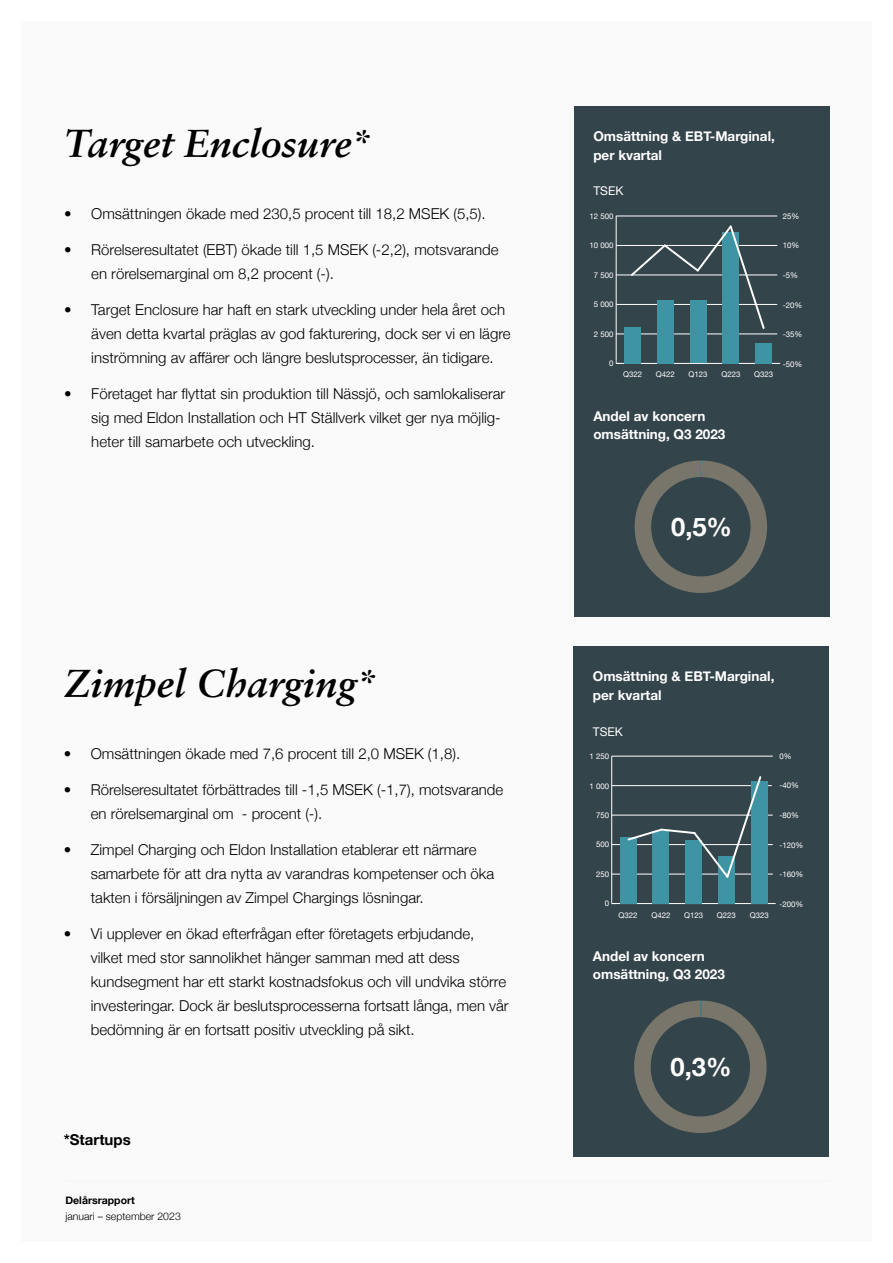
<style>
.page{position:relative;width:893px;height:1263px;background:#fff}
.page>*{position:absolute;margin:0;border:0;box-sizing:border-box;transform-origin:0 0}
.t1{font:italic 700 39px "Sabon LT Pro";color:#000}
.t2{font:700 25.5px "Helvetica Neue";color:#fff}
.t3{font:300 15px/24px "Helvetica Neue";color:#000}
.t4{font:700 15px "Helvetica Neue";color:#000}
.t5{font:700 13.5px/19.5px "Helvetica Neue";color:#fff}
.t6{font:12px "Helvetica Neue";color:#fff}
.t7{font:300 10.5px "Helvetica Neue";color:#000}
.t8{font:700 10.5px "Helvetica Neue";color:#000}
.t9{font:7.8px "Helvetica Neue";color:#fff}
</style>
<div class="page">
<div style="left:21px;top:21px;width:851px;height:1221px;background:#fafafa"></div>
<hr style="left:65px;top:1180px;width:765px;height:1px;background:#f9f5f3">
<div style="left:574px;top:106px;width:255px;height:511px;background:#34444b"></div>
<hr style="left:616px;top:363px;width:164px;height:1px;background:#fff">
<hr style="left:616px;top:216px;width:1px;height:147px;background:#fff">
<hr style="left:616px;top:334px;width:161px;height:1px;background:#fff">
<hr style="left:616px;top:304px;width:161px;height:1px;background:#fff">
<hr style="left:616px;top:275px;width:161px;height:1px;background:#fff">
<hr style="left:616px;top:245px;width:161px;height:1px;background:#fff">
<hr style="left:616px;top:216px;width:161px;height:1px;background:#fff">
<div style="left:624px;top:327px;width:17px;height:36px;background:#3f94a4"></div>
<div style="left:657px;top:300px;width:16px;height:63px;background:#3f94a4"></div>
<div style="left:690px;top:300px;width:16px;height:63px;background:#3f94a4"></div>
<div style="left:723px;top:232px;width:16px;height:131px;background:#3f94a4"></div>
<div style="left:755px;top:343px;width:17px;height:20px;background:#3f94a4"></div>
<svg style="left:629px;top:225px;width:137px;height:105px"></svg>
<div style="left:574px;top:646px;width:255px;height:511px;background:#34444b"></div>
<hr style="left:612px;top:903px;width:164px;height:1px;background:#fff">
<hr style="left:611px;top:756px;width:1px;height:147px;background:#fff">
<hr style="left:612px;top:874px;width:161px;height:1px;background:#fff">
<hr style="left:612px;top:844px;width:161px;height:1px;background:#fff">
<hr style="left:612px;top:815px;width:161px;height:1px;background:#fff">
<hr style="left:612px;top:785px;width:160px;height:1px;background:#fff">
<hr style="left:612px;top:756px;width:161px;height:1px;background:#fff">
<div style="left:620px;top:837px;width:16px;height:66px;background:#3f94a4"></div>
<div style="left:653px;top:831px;width:16px;height:72px;background:#3f94a4"></div>
<div style="left:685px;top:840px;width:17px;height:63px;background:#3f94a4"></div>
<div style="left:718px;top:856px;width:17px;height:47px;background:#3f94a4"></div>
<div style="left:751px;top:781px;width:16px;height:122px;background:#3f94a4"></div>
<svg style="left:626px;top:776px;width:136px;height:103px"></svg>
<svg style="left:634px;top:460px;width:133px;height:133px"></svg>
<svg style="left:634px;top:1000px;width:133px;height:133px"></svg>
<h1 class="t1" style="left:64px;top:119px;width:307px">Target Enclosure*</h1>
<p class="t5" style="left:593px;top:127px;width:183px">Omsättning &amp; EBT-Marginal, per kvartal</p>
<p class="t6" style="left:593px;top:182px;width:32px">TSEK</p>
<p class="t3" style="left:64px;top:200px;width:423px">• Omsättningen ökade med 230,5 procent till 18,2 MSEK (5,5).</p>
<p class="t3" style="left:91px;top:236px;width:409px;text-indent:-27px">• Rörelseresultatet (EBT) ökade till 1,5 MSEK (-2,2), motsvarande en rörelsemarginal om 8,2 procent (-).</p>
<p class="t3" style="left:91px;top:296px;width:421px;text-indent:-27px">• Target Enclosure har haft en stark utveckling under hela året och även detta kvartal präglas av god fakturering, dock ser vi en lägre inströmning av affärer och längre beslutsprocesser, än tidigare.</p>
<p class="t3" style="left:91px;top:380px;width:415px;text-indent:-27px">• Företaget har flyttat sin produktion till Nässjö, och samlokaliserar sig med Eldon Installation och HT Ställverk vilket ger nya möjlig&shy;heter till samarbete och utveckling.</p>
<p class="t9" style="left:590px;top:210px;width:26px">12 500</p>
<p class="t9" style="left:783px;top:210px;width:18px">25%</p>
<p class="t9" style="left:590px;top:240px;width:26px">10 000</p>
<p class="t9" style="left:783px;top:240px;width:18px">10%</p>
<p class="t9" style="left:594px;top:269px;width:21px">7 500</p>
<p class="t9" style="left:783px;top:270px;width:17px">-5%</p>
<p class="t9" style="left:594px;top:299px;width:21px">5 000</p>
<p class="t9" style="left:783px;top:299px;width:21px">-20%</p>
<p class="t9" style="left:594px;top:328px;width:21px">2 500</p>
<p class="t9" style="left:783px;top:329px;width:21px">-35%</p>
<p class="t9" style="left:609px;top:358px;width:6px">0</p>
<p class="t9" style="left:783px;top:358px;width:21px">-50%</p>
<p class="t9" style="left:623px;top:369px;width:21px">Q322</p>
<p class="t9" style="left:656px;top:369px;width:21px">Q422</p>
<p class="t9" style="left:689px;top:369px;width:21px">Q123</p>
<p class="t9" style="left:721px;top:369px;width:21px">Q223</p>
<p class="t9" style="left:754px;top:369px;width:21px">Q323</p>
<p class="t5" style="left:593px;top:408px;width:134px;line-height:18px">Andel av koncern omsättning, Q3 2023</p>
<h2 class="t2" style="left:671px;top:507px;width:62px">0,5%</h2>
<h1 class="t1" style="left:64px;top:659px;width:313px">Zimpel Charging*</h1>
<p class="t5" style="left:593px;top:667px;width:183px">Omsättning &amp; EBT-Marginal, per kvartal</p>
<p class="t6" style="left:593px;top:722px;width:32px">TSEK</p>
<p class="t3" style="left:64px;top:740px;width:398px">• Omsättningen ökade med 7,6 procent till 2,0 MSEK (1,8).</p>
<p class="t3" style="left:91px;top:776px;width:414px;text-indent:-27px">• Rörelseresultatet förbättrades till -1,5 MSEK (-1,7), motsvarande en rörelsemarginal om - procent (-).</p>
<p class="t3" style="left:91px;top:836px;width:405px;text-indent:-27px">• Zimpel Charging och Eldon Installation etablerar ett närmare samarbete för att dra nytta av varandras kompetenser och öka takten i försäljningen av Zimpel Chargings lösningar.</p>
<p class="t3" style="left:91px;top:920px;width:419px;text-indent:-27px">• Vi upplever en ökad efterfrågan efter företagets erbjudande, vilket med stor sannolikhet hänger samman med att dess kundsegment har ett starkt kostnadsfokus och vill undvika större investeringar. Dock är beslutsprocesserna fortsatt långa, men vår bedömning är en fortsatt positiv utveckling på sikt.</p>
<p class="t4" style="left:64px;top:1128px;width:68px">*Startups</p>
<p class="t8" style="left:65px;top:1192px;width:71px">Delårsrapport</p>
<p class="t7" style="left:65px;top:1208px;width:117px">januari – september 2023</p>
<p class="t9" style="left:589px;top:751px;width:21px">1 250</p>
<p class="t9" style="left:779px;top:750px;width:14px">0%</p>
<p class="t9" style="left:589px;top:780px;width:21px">1 000</p>
<p class="t9" style="left:779px;top:780px;width:21px">-40%</p>
<p class="t9" style="left:596px;top:809px;width:15px">750</p>
<p class="t9" style="left:779px;top:810px;width:21px">-80%</p>
<p class="t9" style="left:596px;top:839px;width:15px">500</p>
<p class="t9" style="left:779px;top:839px;width:25px">-120%</p>
<p class="t9" style="left:596px;top:868px;width:15px">250</p>
<p class="t9" style="left:779px;top:869px;width:25px">-160%</p>
<p class="t9" style="left:605px;top:898px;width:6px">0</p>
<p class="t9" style="left:779px;top:898px;width:25px">-200%</p>
<p class="t9" style="left:619px;top:909px;width:21px">Q322</p>
<p class="t9" style="left:651px;top:909px;width:21px">Q422</p>
<p class="t9" style="left:684px;top:909px;width:21px">Q123</p>
<p class="t9" style="left:717px;top:909px;width:21px">Q223</p>
<p class="t9" style="left:750px;top:909px;width:21px">Q323</p>
<p class="t5" style="left:593px;top:948px;width:134px;line-height:18px">Andel av koncern omsättning, Q3 2023</p>
<h2 class="t2" style="left:671px;top:1047px;width:62px">0,3%</h2>
</div>
